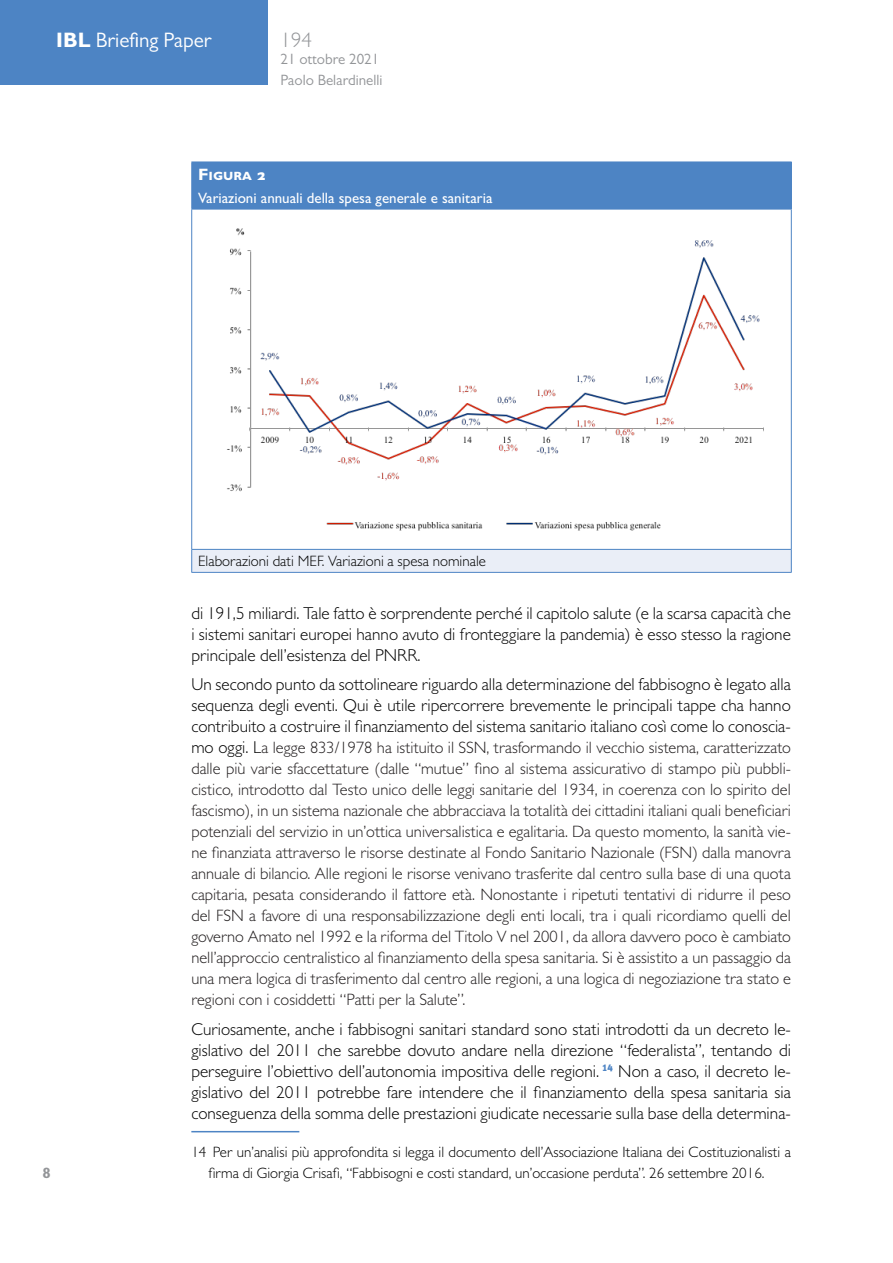
<style>
.page{position:relative;width:893px;height:1263px;background:#fff}
.page>*{position:absolute;margin:0;border:0;box-sizing:border-box;transform-origin:0 0}
.t1{font:21px "Gill Sans MT Pro";color:#fff}
.t2{font:300 21px "Gill Sans MT Pro";color:#939598}
.Body{font:300 17.25px/21px "Gill Sans MT Pro";color:#000;text-align:justify}
.Body-2{font:300 16.5px/21px "Gill Sans MT Pro";color:#231f20;text-align:justify}
.Dida_Number{font:700 16.5px "Gill Sans MT Pro";color:#fff;scale:1.05 1}
.Footnote{font:300 15px/21px "Gill Sans MT Pro";color:#000}
.Dida-Header{font:500 15px "Gill Sans MT Pro";color:#fff}
.t3{font:15px "Gill Sans MT Pro";color:#939598}
.t4{font:700 15px "Gill Sans MT Pro";color:#939598}
.s1{font-weight:700}
.s2{font-size:17.25px;color:#000}
</style>
<div class="page">
<div style="left:0;top:0;width:268px;height:85px;background:#4d84c4"></div>
<hr style="left:191px;top:1131px;width:108px;height:1px;background:#4d84c4">
<div style="left:192px;top:162px;width:599px;height:47px;background:#4d84c4"></div>
<div style="left:192px;top:549px;width:599px;height:23px;background:#eaeef7"></div>
<hr style="left:191px;top:209px;width:601px;height:1px;background:#4d84c4">
<hr style="left:191px;top:549px;width:601px;height:1px;background:#4d84c4">
<hr style="left:191px;top:162px;width:1px;height:47px;background:#4d84c4">
<hr style="left:791px;top:162px;width:1px;height:47px;background:#4d84c4">
<hr style="left:191px;top:209px;width:1px;height:340px;background:#4d84c4">
<hr style="left:791px;top:209px;width:1px;height:340px;background:#4d84c4">
<svg style="left:191px;top:550px;width:1px;height:22px"></svg>
<svg style="left:791px;top:550px;width:1px;height:22px"></svg>
<hr style="left:191px;top:572px;width:601px;height:1px;background:#4d84c4">
<img style="left:227px;top:228px;width:537px;height:303px">
<p class="t1" style="left:56px;top:27px;width:157px"><span class="s1">IBL</span> Briefing Paper</p>
<p class="t2" style="left:281px;top:27px;width:33px">194</p>
<p class="t3" style="left:281px;top:50px;width:100px">21 ottobre 2021</p>
<p class="t3" style="left:281px;top:71px;width:103px">Paolo Belardinelli</p>
<p class="Dida_Number" style="left:198px;top:164px;width:66px">Figura 2</p>
<p class="Dida-Header" style="left:198px;top:189px;width:296px">Variazioni annuali della spesa generale e sanitaria</p>
<p class="t4" style="left:43px;top:1163px;width:10px">8</p>
<p class="Footnote" style="left:198px;top:550px;width:289px">Elaborazioni dati MEF. Variazioni a spesa nominale</p>
<p class="Body" style="left:191px;top:602px;width:601px">di 191,5 miliardi. Tale fatto è sorprendente perché il capitolo salute (e la scarsa capacità che i sistemi sanitari europei hanno avuto di fronteggiare la pandemia) è esso stesso la ragione principale dell’esistenza del PNRR.</p>
<p class="Body" style="left:191px;top:674px;width:601px">Un secondo punto da sottolineare riguardo alla determinazione del fabbisogno è legato alla sequenza degli eventi. Qui è utile ripercorrere brevemente le principali tappe cha hanno contribuito a costruire il finanziamento del sistema sanitario italiano così come lo conoscia-</p>
<p class="Body-2" style="left:191px;top:737px;width:601px"><span class="s2">mo oggi. L</span>a legge 833/1978 ha istituito il SSN, trasformando il vecchio sistema, caratterizzato dalle più varie sfaccettature (dalle “mutue” fino al sistema assicurativo di stampo più pubbli&shy;cistico, introdotto dal Testo unico delle leggi sanitarie del 1934, in coerenza con lo spirito del fascismo), in un sistema nazionale che abbracciava la totalità dei cittadini italiani quali beneficiari potenziali del servizio in un’ottica universalistica e egalitaria. Da questo momento, la sanità vie&shy;ne finanziata attraverso le risorse destinate al Fondo Sanitario Nazionale (FSN) dalla manovra annuale di bilancio. Alle regioni le risorse venivano trasferite dal centro sulla base di una quota capitaria, pesata considerando il fattore età. Nonostante i ripetuti tentativi di ridurre il peso del FSN a favore di una responsabilizzazione degli enti locali, tra i quali ricordiamo quelli del governo Amato nel 1992 e la riforma del Titolo V nel 2001, da allora davvero poco è cambiato nell’approccio centralistico al finanziamento della spesa sanitaria. Si è assistito a un passaggio da una mera logica di trasferimento dal centro alle regioni, a una logica di negoziazione tra stato e regioni con i cosiddetti “Patti per la Salute”.</p>
<p class="Body" style="left:191px;top:1018px;width:601px">Curiosamente, anche i fabbisogni sanitari standard sono stati introdotti da un decreto le&shy;gislativo del 2011 che sarebbe dovuto andare nella direzione “federalista”, tentando di perseguire l’obiettivo dell’autonomia impositiva delle regioni. <sup>14</sup> Non a caso, il decreto le&shy;gislativo del 2011 potrebbe fare intendere che il finanziamento della spesa sanitaria sia conseguenza della somma delle prestazioni giudicate necessarie sulla base della determina-</p>
<p class="Footnote" style="left:208px;top:1141px;width:584px;text-indent:-17px">14 Per un’analisi più approfondita si legga il documento dell’Associazione Italiana dei Costituzionalisti a firma di Giorgia Crisafi, “Fabbisogni e costi standard, un’occasione perduta”. 26 settembre 2016.</p>
</div>
